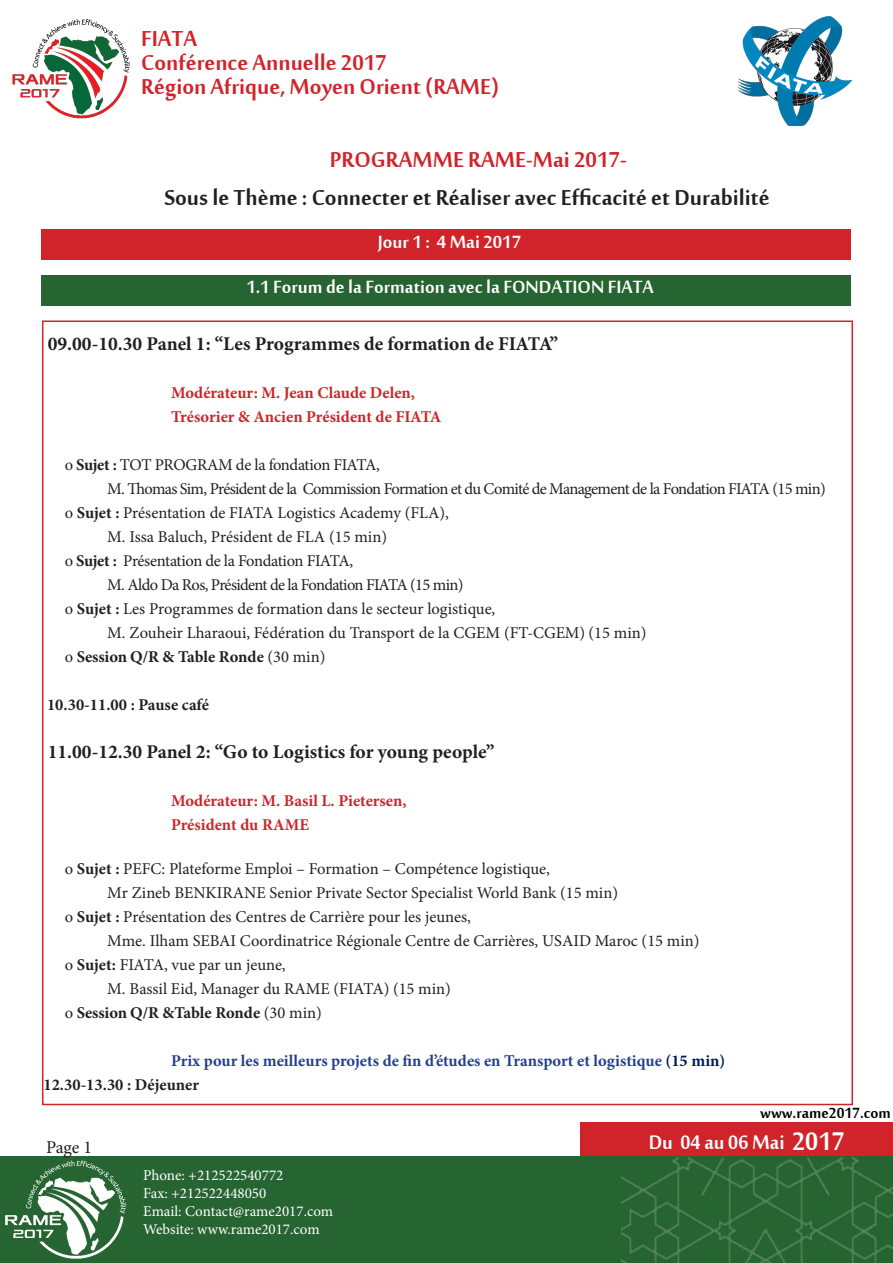
<style>
.page{position:relative;width:893px;height:1263px;background:#fff}
.page>*{position:absolute;margin:0;border:0;box-sizing:border-box;transform-origin:0 0}
.t1{font:33px "Mool Boran";color:#d1232a}
.t2{font:33px "Mool Boran";color:#231f20}
.t3{font:30px "Mool Boran";color:#fff;scale:.96 1}
.t4{font:27px "Mool Boran";color:#fff}
.t5{font:22.5px "Mool Boran";color:#000}
.t6{font:700 19.5px "Minion Pro";color:#231f20}
.t7{font:18px "Minion Pro";color:#231f20}
.t8{font:16.5px "Minion Pro";letter-spacing:-.005em;color:#231f20}
.t9{font:700 16.5px "Minion Pro";color:#d1232a}
.t10{font:700 16.5px "Minion Pro";color:#231f20}
.t11{font:16.5px "Minion Pro";letter-spacing:-.045em;color:#231f20}
.t12{font:16.5px "Minion Pro";letter-spacing:-.025em;color:#231f20}
.t13{font:700 16.5px "Minion Pro";color:#253f8e}
.t14{font:16.5px "Minion Pro";letter-spacing:-.04em;color:#231f20}
.t15{font:15px "Minion Pro";color:#fff}
.s1{font-weight:700}
.s2{font-weight:400}
.s3{color:#02195d}
.s4{font-size:39px}
</style>
<div class="page">
<div style="left:580px;top:1122px;width:313px;height:35px;background:#d1232a"></div>
<div style="left:0;top:1157px;width:893px;height:106px;background:#266431"></div>
<img style="left:622px;top:1157px;width:271px;height:106px">
<img style="left:5px;top:1160px;width:122px;height:99px">
<div style="left:41px;top:229px;width:809px;height:31px;background:#d1232a"></div>
<div style="left:42px;top:275px;width:809px;height:31px;background:#266431"></div>
<img style="left:12px;top:19px;width:118px;height:100px">
<img style="left:739px;top:16px;width:112px;height:109px">
<p class="t1" style="left:141px;top:15px;width:57px">FIATA</p>
<p class="t1" style="left:141px;top:39px;width:247px">Conférence Annuelle 2017</p>
<p class="t1" style="left:141px;top:63px;width:359px">Région Afrique, Moyen Orient (RAME)</p>
<p class="t1" style="left:330px;top:136px;width:298px">PROGRAMME RAME-Mai 2017-</p>
<p class="t2" style="left:164px;top:174px;width:607px">Sous le Thème : Connecter et Réaliser avec Efficacité et Durabilité</p>
<p class="t4" style="left:378px;top:223px;width:145px">Jour 1 : 4 Mai 2017</p>
<p class="t4" style="left:246px;top:268px;width:409px">1.1 Forum de la Formation avec la FONDATION FIATA</p>
<p class="t6" style="left:48px;top:330px;width:512px">09.00-10.30 Panel 1: “Les Programmes de formation de FIATA”</p>
<p class="t9" style="left:171px;top:381px;width:245px">Modérateur: M. Jean Claude Delen,</p>
<p class="t9" style="left:171px;top:405px;width:272px">Trésorier &amp; Ancien Président de FIATA</p>
<p class="t12" style="left:65px;top:454px;width:317px">o <span class="s1">Sujet :</span> TOT PROGRAM de la fondation FIATA,</p>
<p class="t11" style="left:107px;top:478px;width:720px">M. Thomas Sim, Président de la Commission Formation et du Comité de Management de la Fondation FIATA (15 min)</p>
<p class="t8" style="left:65px;top:502px;width:386px">o <span class="s1">Sujet :</span> Présentation de FIATA Logistics Academy (FLA),</p>
<p class="t8" style="left:107px;top:526px;width:281px">M. Issa Baluch, Président de FLA (15 min)</p>
<p class="t12" style="left:65px;top:550px;width:290px">o <span class="s1">Sujet :</span> Présentation de la Fondation FIATA,</p>
<p class="t14" style="left:107px;top:574px;width:358px">M. Aldo Da Ros, Président de la Fondation FIATA (15 min)</p>
<p class="t8" style="left:65px;top:598px;width:432px">o <span class="s1">Sujet :</span> Les Programmes de formation dans le secteur logistique,</p>
<p class="t8" style="left:107px;top:622px;width:541px">M. Zouheir Lharaoui, Fédération du Transport de la CGEM (FT-CGEM) (15 min)</p>
<p class="t10" style="left:65px;top:645px;width:262px"><span class="s2">o</span> Session Q/R &amp; Table Ronde <span class="s2">(30 min)</span></p>
<p class="t10" style="left:47px;top:693px;width:163px">10.30-11.00 : Pause café</p>
<p class="t6" style="left:48px;top:738px;width:448px">11.00-12.30 Panel 2: “Go to Logistics for young people”</p>
<p class="t9" style="left:171px;top:789px;width:237px">Modérateur: M. Basil L. Pietersen,</p>
<p class="t9" style="left:171px;top:813px;width:139px">Président du RAME</p>
<p class="t8" style="left:65px;top:857px;width:487px">o <span class="s1">Sujet :</span> PEFC: Plateforme Emploi – Formation – Compétence logistique,</p>
<p class="t8" style="left:107px;top:881px;width:512px">Mr Zineb BENKIRANE Senior Private Sector Specialist World Bank (15 min)</p>
<p class="t8" style="left:65px;top:905px;width:408px">o <span class="s1">Sujet :</span> Présentation des Centres de Carrière pour les jeunes,</p>
<p class="t8" style="left:107px;top:929px;width:594px">Mme. Ilham SEBAI Coordinatrice Régionale Centre de Carrières, USAID Maroc (15 min)</p>
<p class="t8" style="left:65px;top:953px;width:222px">o <span class="s1">Sujet:</span> FIATA, vue par un jeune,</p>
<p class="t8" style="left:107px;top:977px;width:345px">M. Bassil Eid, Manager du RAME (FIATA) (15 min)</p>
<p class="t10" style="left:65px;top:1001px;width:259px"><span class="s2">o</span> Session Q/R &amp;Table Ronde <span class="s2">(30 min)</span></p>
<p class="t13" style="left:171px;top:1049px;width:556px">Prix pour les meilleurs projets de fin d’études en Transport et logistique <span class="s3">(15 min)</span></p>
<p class="t10" style="left:43px;top:1073px;width:157px">12.30-13.30 : Déjeuner</p>
<p class="t7" style="left:46px;top:1135px;width:48px">Page 1</p>
<p class="t15" style="left:143px;top:1165px;width:142px">Phone: +212522540772</p>
<p class="t15" style="left:143px;top:1183px;width:125px">Fax: +212522448050</p>
<p class="t15" style="left:143px;top:1201px;width:192px">Email: Contact@rame2017.com</p>
<p class="t15" style="left:143px;top:1219px;width:178px">Website: www.rame2017.com</p>
<p class="t5" style="left:760px;top:1097px;width:132px">www.rame2017.com</p>
<p class="t3" style="left:649px;top:1121px;width:205px">Du 04 au 06 Mai <span class="s4">2017</span></p>
</div>
